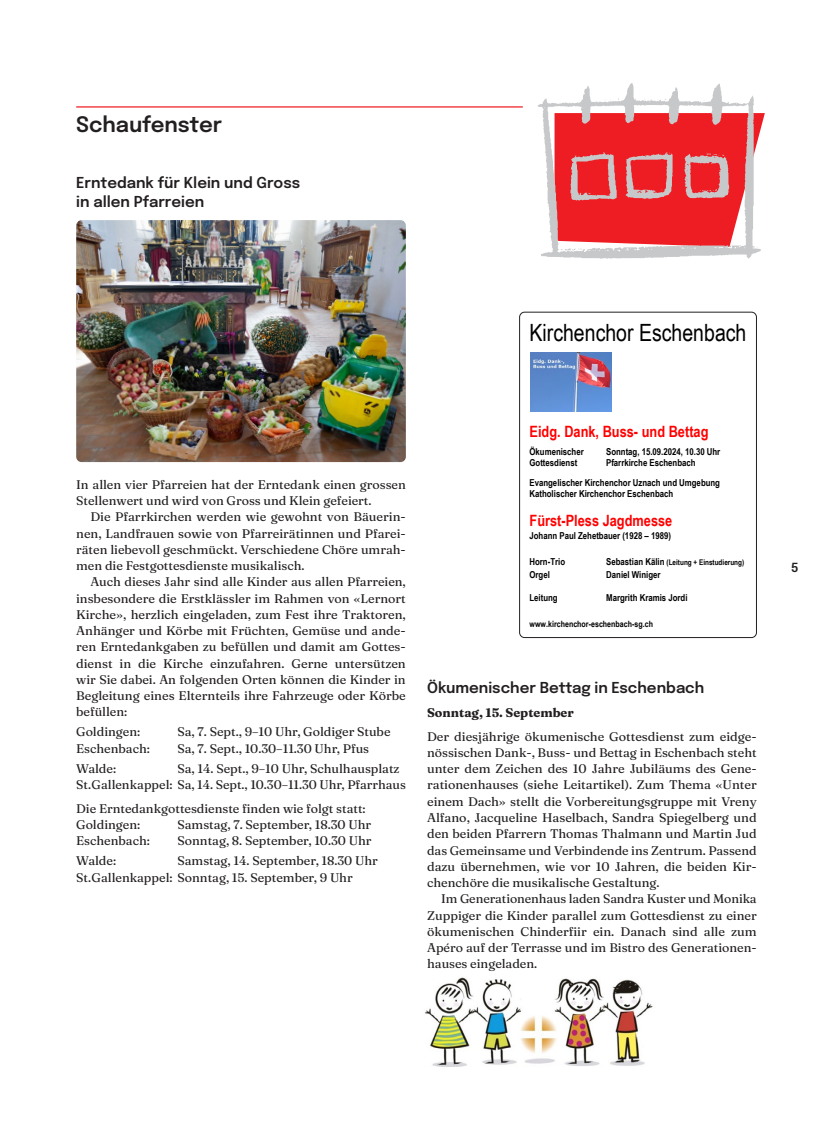
<style>
.page{position:relative;width:833px;height:1134px;background:#fff}
.page>*{position:absolute;margin:0;border:0;box-sizing:border-box;transform-origin:0 0}
.t1{font:23.75px "Arial Narrow";color:#000}
.t2{font:600 21.25px "Epilogue";letter-spacing:-.005em;color:#231f20}
.t3{font:700 15.62px "Arial Narrow";color:#f00}
.t4{font:600 15px/18.8px "Epilogue";color:#231f20}
.t5{font:12.5px/16.2px "Fraunces 9 pt";color:#231f20;text-align:justify}
.t6{font:700 12.5px "Fraunces 9 pt";color:#231f20}
.t7{font:600 12.5px "Epilogue";color:#231f20}
.t8{font:700 9.5px/19.9px "Arial Narrow";color:#000}
.t9{font:700 8.62px "Arial Narrow";color:#000}
.t10{font:700 7.75px "Arial Narrow";color:#000}
.s1{font-size:9.5px}
</style>
<div class="page">
<hr style="left:76px;top:106px;width:447px;height:2px;background:#ee1d23">
<svg style="left:537px;top:83px;width:223px;height:176px"></svg>
<svg style="left:651px;top:99px;width:15px;height:1px"></svg>
<svg style="left:540px;top:252px;width:7px;height:4px"></svg>
<svg style="left:554px;top:113px;width:211px;height:138px;background:#e84d51"></svg>
<img style="left:425px;top:977px;width:228px;height:90px">
<img style="left:531px;top:353px;width:81px;height:58px">
<div style="left:519px;top:312px;width:237px;height:326px;border:1px solid #231f20;border-radius:5px"></div>
<img style="left:76px;top:220px;width:330px;height:242px">
<h2 class="t2" style="left:76px;top:110px;width:147px">Schaufenster</h2>
<p class="t4" style="left:76px;top:173px;width:226px">Erntedank für Klein und Gross in allen Pfarreien</p>
<h1 class="t1" style="left:529px;top:315px;width:218px">Kirchenchor Eschenbach</h1>
<p class="t5" style="left:76px;top:476px;width:331px">In allen vier Pfarreien hat der Erntedank einen grossen<br>Stellenwert und wird von Gross und Klein gefeiert.</p>
<p class="t5" style="left:76px;top:508px;width:331px;text-indent:14px">Die Pfarrkirchen werden wie gewohnt von Bäuerin&shy;nen, Landfrauen sowie von Pfarreirätinnen und Pfarei&shy;räten liebevoll geschmückt. Verschiedene Chöre umrah&shy;men die Festgottesdienste musikalisch.</p>
<p class="t5" style="left:76px;top:573px;width:331px;text-indent:14px">Auch dieses Jahr sind alle Kinder aus allen Pfarreien, insbesondere die Erstklässler im Rahmen von «Lernort Kirche», herzlich eingeladen, zum Fest ihre Traktoren, Anhänger und Körbe mit Früchten, Gemüse und ande&shy;ren Erntedankgaben zu befüllen und damit am Gottes&shy;dienst in die Kirche einzufahren. Gerne untersützen wir Sie dabei. An folgenden Orten können die Kinder in Begleitung eines Elternteils ihre Fahrzeuge oder Körbe befüllen:</p>
<p class="t5" style="left:76px;top:723px;width:66px">Goldingen:</p>
<p class="t5" style="left:177px;top:723px;width:215px">Sa, 7. Sept., 9–10 Uhr, Goldiger Stube</p>
<p class="t5" style="left:76px;top:739px;width:75px">Eschenbach:</p>
<p class="t5" style="left:177px;top:739px;width:193px">Sa, 7. Sept., 10.30–11.30 Uhr, Pfus</p>
<p class="t5" style="left:76px;top:759px;width:41px">Walde:</p>
<p class="t5" style="left:76px;top:759px;width:331px;text-indent:101px">Sa, 14. Sept., 9–10 Uhr, Schulhausplatz<br>St.Gallenkappel: Sa, 14. Sept., 10.30–11.30 Uhr, Pfarrhaus</p>
<p class="t5" style="left:76px;top:799px;width:291px">Die Erntedankgottesdienste finden wie folgt statt:<br>Goldingen:</p>
<p class="t5" style="left:177px;top:816px;width:195px">Samstag, 7. September, 18.30 Uhr</p>
<p class="t5" style="left:76px;top:832px;width:75px">Eschenbach:</p>
<p class="t5" style="left:177px;top:832px;width:195px">Sonntag, 8. September, 10.30 Uhr</p>
<p class="t5" style="left:76px;top:852px;width:41px">Walde:</p>
<p class="t5" style="left:76px;top:852px;width:303px;text-indent:101px">Samstag, 14. September, 18.30 Uhr<br>St.Gallenkappel: Sonntag, 15. September, 9 Uhr</p>
<p class="t3" style="left:529px;top:419px;width:180px">Eidg. Dank, Buss- und Bettag</p>
<p class="t8" style="left:529px;top:441px;width:56px">Ökumenischer</p>
<p class="t8" style="left:606px;top:441px;width:116px">Sonntag, 15.09.2024, 10.30 Uhr</p>
<p class="t8" style="left:529px;top:452px;width:49px">Gottesdienst</p>
<p class="t8" style="left:529px;top:452px;width:192px;text-indent:77px">Pfarrkirche Eschenbach<br>Evangelischer Kirchenchor Uznach und Umgebung</p>
<p class="t8" style="left:529px;top:483px;width:145px">Katholischer Kirchenchor Eschenbach</p>
<p class="t3" style="left:529px;top:509px;width:144px">Fürst-Pless Jagdmesse</p>
<p class="t8" style="left:529px;top:525px;width:143px">Johann Paul Zehetbauer (1928 – 1989)</p>
<p class="t8" style="left:529px;top:552px;width:37px">Horn-Trio</p>
<p class="t10" style="left:606px;top:557px;width:139px"><span class="s1">Sebastian Kälin</span> (Leitung + Einstudierung)</p>
<p class="t8" style="left:529px;top:564px;width:22px">Orgel</p>
<p class="t8" style="left:606px;top:564px;width:56px">Daniel Winiger</p>
<p class="t8" style="left:529px;top:587px;width:30px">Leitung</p>
<p class="t8" style="left:606px;top:587px;width:83px">Margrith Kramis Jordi</p>
<p class="t9" style="left:529px;top:617px;width:125px">www.kirchenchor-eschenbach-sg.ch</p>
<p class="t4" style="left:427px;top:678px;width:279px">Ökumenischer Bettag in Eschenbach</p>
<p class="t6" style="left:427px;top:703px;width:148px">Sonntag, 15. September</p>
<p class="t5" style="left:427px;top:727px;width:331px">Der diesjährige ökumenische Gottesdienst zum eidge&shy;nössischen Dank-, Buss- und Bettag in Eschenbach steht unter dem Zeichen des 10 Jahre Jubiläums des Gene&shy;rationenhauses (siehe Leitartikel). Zum Thema «Unter einem Dach» stellt die Vorbereitungsgruppe mit Vreny Alfano, Jacqueline Haselbach, Sandra Spiegelberg und den beiden Pfarrern Thomas Thalmann und Martin Jud das Gemeinsame und Verbindende ins Zentrum. Passend dazu übernehmen, wie vor 10 Jahren, die beiden Kir&shy;chenchöre die musikalische Gestaltung.</p>
<p class="t5" style="left:427px;top:890px;width:331px;text-indent:14px">Im Generationenhaus laden Sandra Kuster und Monika Zuppiger die Kinder parallel zum Gottesdienst zu einer ökumenischen Chinderfiir ein. Danach sind alle zum Apéro auf der Terrasse und im Bistro des Generationen&shy;hauses eingeladen.</p>
<p class="t7" style="left:791px;top:558px;width:9px">5</p>
</div>
